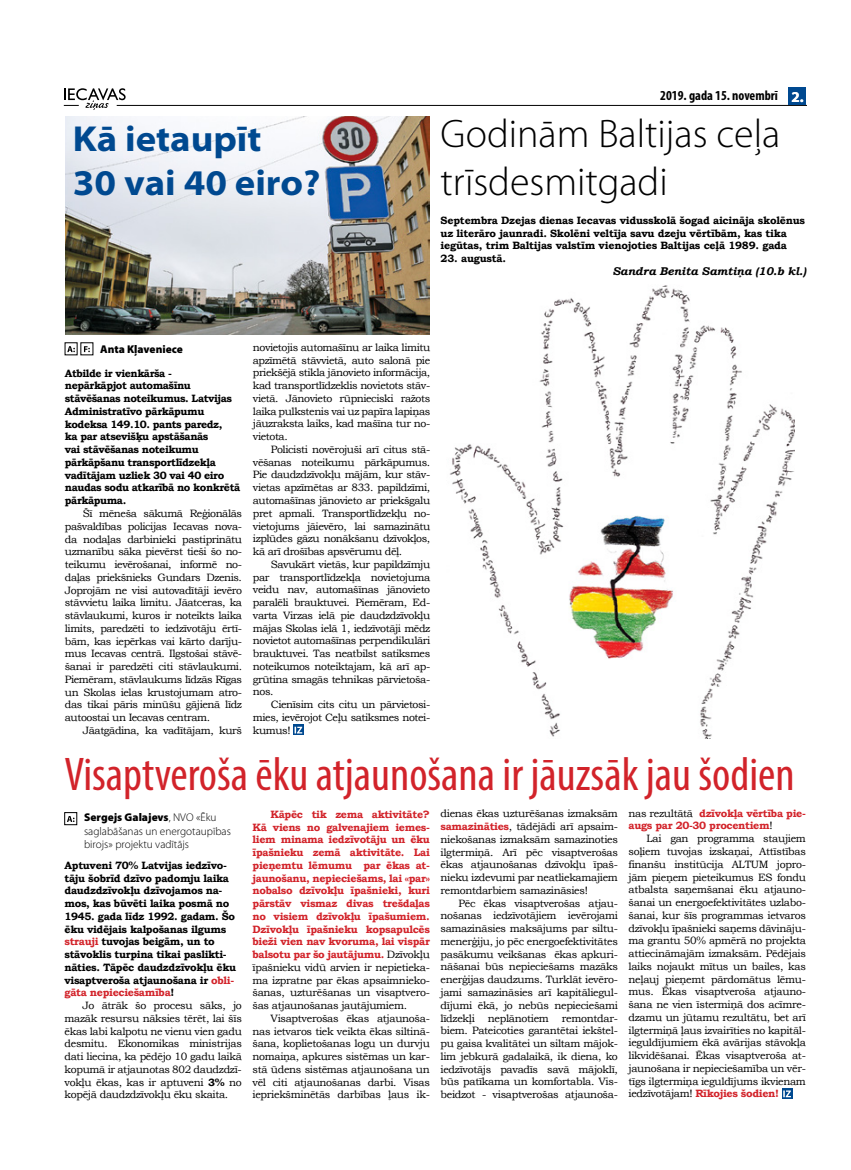
<style>
.page{position:relative;width:851px;height:1170px;background:#fff}
.page>*{position:absolute;margin:0;border:0;box-sizing:border-box;transform-origin:0 0}
.t1{font:condensed 47.5px "Myriad Pro";color:#d2232a}
.t2{font:300 40px/48px "Myriad Pro";color:#000}
.t3{font:700 semi-expanded 36.25px/43.8px "Myriad Pro";color:#004990}
.t4{font:700 condensed 13.75px "Myriad Pro";color:#000}
.t5{font:300 11.25px/13.5px "Myriad Pro";color:#000}
.t6{font:italic 700 11.25px "Bookman Old Style";letter-spacing:-.01em;color:#000}
.t7{font:900 11.25px "Myriad Pro";color:#000}
.t8{font:10.62px/12.8px "Bookman Old Style";letter-spacing:-.04em;color:#000;text-align:justify}
.t9{font:700 10.62px/12.8px "Bookman Old Style";letter-spacing:-.03em;color:#000}
.t10{font:700 10.62px/12.8px "Bookman Old Style";letter-spacing:-.03em;color:#d2232a;text-align:justify}
.s1{font-stretch:normal;font-size:15px;color:#fff}
.s2{font-weight:400;color:#000}
.s3{font-weight:700;color:#d2232a}
.s4{font-weight:900}
.s5{color:#d2232a}
.s6{font-weight:700}
</style>
<div class="page">
<hr style="left:117px;top:105px;width:689px;height:1px;background:#000">
<svg style="left:64px;top:88px;width:62px;height:22px"></svg>
<div style="left:788px;top:87px;width:18px;height:18px;background:#004990"></div>
<svg style="left:67px;top:816px;width:7px;height:6px"></svg>
<div style="left:64px;top:812px;width:13px;height:12px;border:1px solid #000"></div>
<svg style="left:782px;top:1088px;width:10px;height:10px"></svg>
<svg style="left:783px;top:1090px;width:7px;height:7px"></svg>
<svg style="left:67px;top:346px;width:8px;height:6px"></svg>
<svg style="left:84px;top:346px;width:6px;height:6px"></svg>
<svg style="left:293px;top:724px;width:11px;height:11px"></svg>
<svg style="left:294px;top:726px;width:8px;height:7px"></svg>
<img style="left:65px;top:117px;width:365px;height:217px">
<img style="left:450px;top:285px;width:344px;height:453px">
<div style="left:735px;top:637px;width:78px;height:86px;background:#fff;border-radius:50%"></div>
<h3 class="t3" style="left:73px;top:118px;width:249px">Kā ietaupīt<br>30 vai 40 eiro?</h3>
<p class="t4" style="left:660px;top:87px;width:145px">2019. gada 15. novembrī <span class="s1">2.</span></p>
<h2 class="t2" style="left:440px;top:110px;width:341px">Godinām Baltijas ceļa trīsdesmitgadi</h2>
<p class="t9" style="left:440px;top:214px;width:366px">Septembra Dzejas dienas Iecavas vidusskolā šogad aicināja skolēnus uz literāro jaunradi. Skolēni veltīja savu dzeju vērtībām, kas tika iegūtas, trim Baltijas valstīm vienojoties Baltijas ceļā 1989. gada</p>
<p class="t9" style="left:440px;top:252px;width:67px">23. augustā.</p>
<p class="t6" style="left:612px;top:262px;width:195px">Sandra Benita Samtiņa (10.b kl.)</p>
<p class="t7" style="left:100px;top:343px;width:84px">Anta Kļaveniece</p>
<p class="t8" style="left:253px;top:341px;width:179px">novietojis automašīnu ar laika limitu apzīmētā stāvvietā, auto salonā pie priekšējā stikla jānovieto informācija, kad transportlīdzeklis novietots stāv&shy;vietā. Jānovieto rūpnieciski ražots laika pulkstenis vai uz papīra lapiņas jāuzraksta laiks, kad mašīna tur no&shy;vietota.</p>
<p class="t8" style="left:253px;top:443px;width:179px;text-indent:18px">Policisti novērojuši arī citus stā&shy;vēšanas noteikumu pārkāpumus.<br>Pie daudzdzīvokļu mājām, kur stāv&shy;vietas apzīmētas ar 833. papildzīmi, automašīnas jānovieto ar priekšgalu pret apmali. Transportlīdzekļu no&shy;vietojums jāievēro, lai samazinātu izplūdes gāzu nonākšanu dzīvokļos, kā arī drošības apsvērumu dēļ.</p>
<p class="t8" style="left:253px;top:557px;width:179px;text-indent:18px">Savukārt vietās, kur papildzīmju par transportlīdzekļa novietojuma veidu nav, automašīnas jānovieto paralēli brauktuvei. Piemēram, Ed&shy;varta Virzas ielā pie daudzdzīvokļu mājas Skolas ielā 1, iedzīvotāji mēdz novietot automašīnas perpendikulāri brauktuvei. Tas neatbilst satiksmes noteikumos noteiktajam, kā arī ap&shy;grūtina smagās tehnikas pārvietoša&shy;nos.</p>
<p class="t8" style="left:253px;top:698px;width:179px;text-indent:18px">Cienīsim cits citu un pārvietosi&shy;mies, ievērojot Ceļu satiksmes notei&shy;kumus!</p>
<p class="t9" style="left:65px;top:366px;width:177px">Atbilde ir vienkārša -<br>nepārkāpjot automašīnu stāvēšanas noteikumus. Latvijas<br>Administratīvo pārkāpumu kodeksa 149.10. pants paredz,<br>ka par atsevišķu apstāšanās<br>vai stāvēšanas noteikumu pārkāpšanu transportlīdzekļa vadītājam uzliek 30 vai 40 eiro naudas sodu atkarībā no konkrētā pārkāpuma.</p>
<p class="t8" style="left:65px;top:507px;width:179px;text-indent:18px">Šī mēneša sākumā Reģionālās pašvaldības policijas Iecavas nova&shy;da nodaļas darbinieki pastiprinātu uzmanību sāka pievērst tieši šo no&shy;teikumu ievērošanai, informē no&shy;daļas priekšnieks Gundars Dzenis.<br>Joprojām ne visi autovadītāji ievēro stāvvietu laika limitu. Jāatceras, ka stāvlaukumi, kuros ir noteikts laika limits, paredzēti to iedzīvotāju ērtī&shy;bām, kas iepērkas vai kārto darīju&shy;mus Iecavas centrā. Ilgstošai stāvē&shy;šanai ir paredzēti citi stāvlaukumi.<br>Piemēram, stāvlaukums līdzās Rīgas un Skolas ielas krustojumam atro&shy;das tikai pāris minūšu gājienā līdz autoostai un Iecavas centram.</p>
<p class="t8" style="left:83px;top:723px;width:161px">Jāatgādina, ka vadītājam, kurš</p>
<h1 class="t1" style="left:64px;top:745px;width:731px">Visaptveroša ēku atjaunošana ir jāuzsāk jau šodien</h1>
<p class="t10" style="left:252px;top:807px;width:179px;text-indent:18px">Kāpēc tik zema aktivitāte?<br>Kā viens no galvenajiem iemes&shy;liem minama iedzīvotāju un ēku īpašnieku zemā aktivitāte. Lai pieņemtu lēmumu par ēkas at&shy;jaunošanu, nepieciešams, lai «par» nobalso dzīvokļu īpašnieki, kuri pārstāv vismaz divas trešdaļas no visiem dzīvokļu īpašumiem.<br>Dzīvokļu īpašnieku kopsapulcēs bieži vien nav kvoruma, lai vispār balsotu par šo jautājumu. <span class="s2">Dzīvokļu īpašnieku vidū arvien ir nepietieka&shy;ma izpratne par ēkas apsaimnieko&shy;šanas, uzturēšanas un visaptvero&shy;šas atjaunošanas jautājumiem.</span></p>
<p class="t8" style="left:252px;top:1011px;width:179px;text-indent:18px">Visaptverošas ēkas atjaunoša&shy;nas ietvaros tiek veikta ēkas siltinā&shy;šana, koplietošanas logu un durvju nomaiņa, apkures sistēmas un kar&shy;stā ūdens sistēmas atjaunošana un vēl citi atjaunošanas darbi. Visas iepriekšminētās darbības ļaus ik-</p>
<p class="t10" style="left:628px;top:806px;width:179px"><span class="s2">nas rezultātā</span> dzīvokļa vērtība pie&shy;augs par 20-30 procentiem<span class="s2">!</span></p>
<p class="t8" style="left:628px;top:832px;width:179px;text-indent:18px">Lai gan programma staujiem soļiem tuvojas izskaņai, Attīstības finanšu institūcija ALTUM jopro&shy;jām pieņem pieteikumus ES fondu atbalsta saņemšanai ēku atjauno&shy;šanai un energoefektivitātes uzlabo&shy;šanai, kur šīs programmas ietvaros dzīvokļu īpašnieki saņems dāvināju&shy;ma grantu 50% apmērā no projekta attiecināmajām izmaksām. Pēdējais laiks nojaukt mītus un bailes, kas neļauj pieņemt pārdomātus lēmu&shy;mus. Ēkas visaptveroša atjauno&shy;šana ne vien īstermiņā dos acīmre&shy;dzamu un jūtamu rezultātu, bet arī ilgtermiņā ļaus izvairīties no kapitāl&shy;ieguldījumiem ēkā avārijas stāvokļa likvidēšanai. Ēkas visaptveroša at&shy;jaunošana ir nepieciešamība un vēr&shy;tīgs ilgtermiņa ieguldījums ikvienam iedzīvotājam! <span class="s3">Rīkojies šodien!</span></p>
<p class="t8" style="left:440px;top:807px;width:179px">dienas ēkas uzturēšanas izmaksām <span class="s3">samazināties</span>, tādējādi arī apsaim&shy;niekošanas izmaksām samazinoties ilgtermiņā. Arī pēc visaptverošas ēkas atjaunošanas dzīvokļu īpaš&shy;nieku izdevumi par neatliekamajiem remontdarbiem samazināsies!</p>
<p class="t8" style="left:440px;top:896px;width:179px;text-indent:18px">Pēc ēkas visaptverošas atjau&shy;nošanas iedzīvotājiem ievērojami samazināsies maksājums par siltu&shy;menerģiju, jo pēc energoefektivitātes pasākumu veikšanas ēkas apkuri&shy;nāšanai būs nepieciešams mazāks enerģijas daudzums. Turklāt ievēro&shy;jami samazināsies arī kapitāliegul&shy;dījumi ēkā, jo nebūs nepieciešami līdzekļi neplānotiem remontdar&shy;biem. Pateicoties garantētai iekštel&shy;pu gaisa kvalitātei un siltam mājok&shy;lim jebkurā gadalaikā, ik diena, ko iedzīvotājs pavadīs savā mājoklī, būs patīkama un komfortabla. Vis&shy;beidzot - visaptverošas atjaunoša-</p>
<p class="t5" style="left:84px;top:811px;width:148px"><span class="s4">Sergejs Galajevs</span>, NVO «Ēku saglabāšanas un energotaupības birojs» projektu vadītājs</p>
<p class="t9" style="left:64px;top:858px;width:173px">Aptuveni 70% Latvijas iedzīvo&shy;tāju šobrīd dzīvo padomju laika daudzdzīvokļu dzīvojamos na&shy;mos, kas būvēti laika posmā no<br>1945. gada līdz 1992. gadam. Šo ēku vidējais kalpošanas ilgums <span class="s5">strauji</span> tuvojas beigām, un to stāvoklis turpina tikai paslikti&shy;nāties. Tāpēc daudzdzīvokļu ēku visaptveroša atjaunošana ir <span class="s5">obli&shy;gāta nepieciešamība</span>!</p>
<p class="t8" style="left:64px;top:999px;width:179px;text-indent:18px">Jo ātrāk šo procesu sāks, jo mazāk resursu nāksies tērēt, lai šīs ēkas labi kalpotu ne vienu vien gadu desmitu. Ekonomikas ministrijas dati liecina, ka pēdējo 10 gadu laikā kopumā ir atjaunotas 802 daudzdzī&shy;vokļu ēkas, kas ir aptuveni <span class="s6">3%</span> no kopējā daudzdzīvokļu ēku skaita.</p>
</div>
